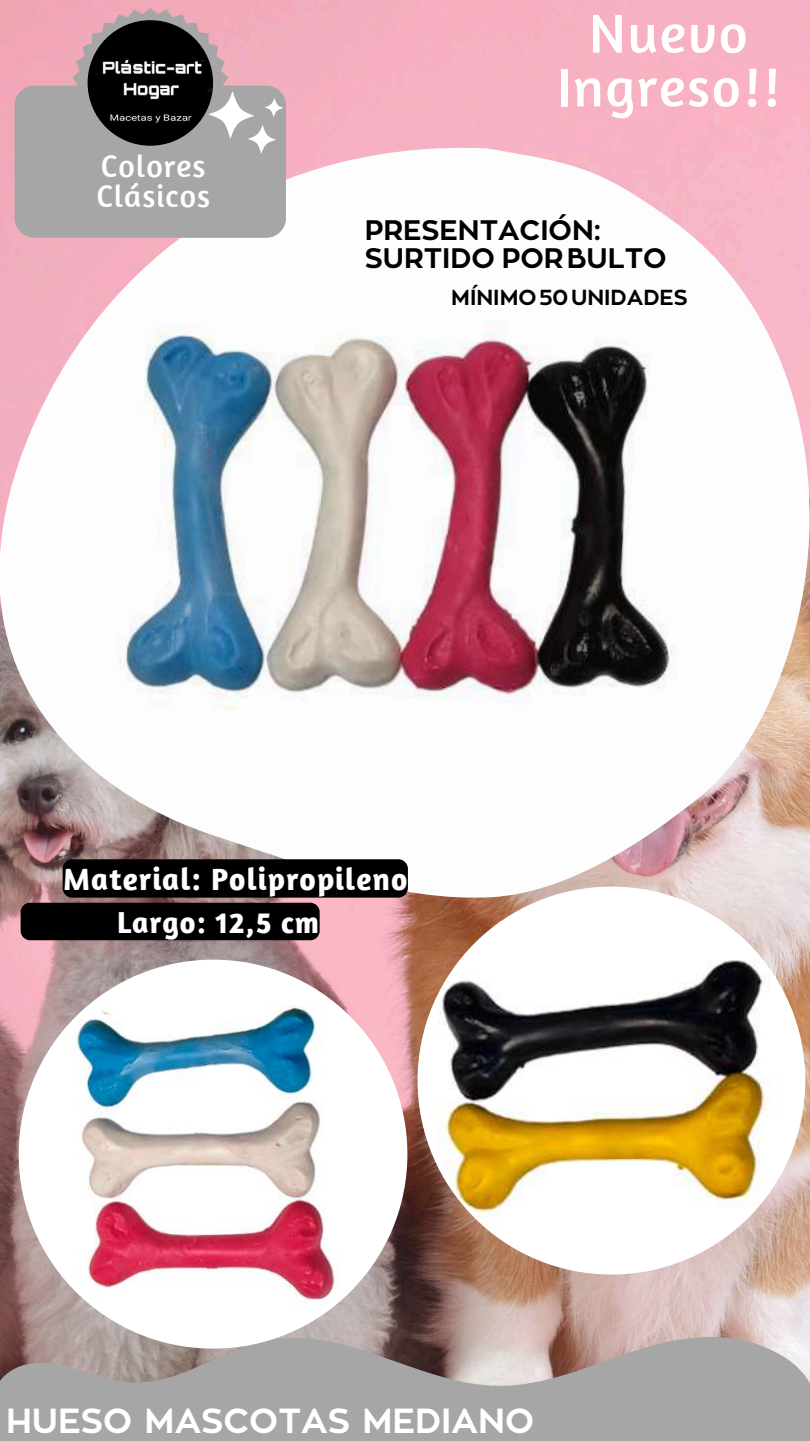
<style>
.page{position:relative;width:810px;height:1441px;background:#fff}
.page>*{position:absolute;margin:0;border:0;box-sizing:border-box;transform-origin:0 0}
.t1{font:55.5px/53.6px "Amaranth";letter-spacing:.035em;color:#fff;text-align:center}
.t2{font:34.6px "RTL Corporative Bold";color:#fff}
.t3{font:31.7px/30.8px "Amaranth";letter-spacing:.035em;color:#fff}
.t4{font:700 31.4px "Amaranth";letter-spacing:.035em;color:#fff}
.t5{font:700 30.3px "Amaranth";letter-spacing:.035em;color:#fff}
.t6{font:28px/27.9px "RTL Corporative Bold";color:#000}
.t7{font:21.6px "RTL Corporative Bold";color:#000}
</style>
<div class="page">
<img style="left:0;top:0;width:810px;height:1336px">
<img style="left:0;top:138px;width:810px;height:764px">
<div style="left:15px;top:86px;width:271px;height:152px;background:#a6a6a6;border-radius:20px"></div>
<svg style="left:73px;top:8px;width:210px;height:146px"></svg>
<img style="left:88px;top:20px;width:125px;height:126px;border-radius:50%">
<svg style="left:0;top:1336px;width:810px;height:104px;fill:#a6a6a6"></svg>
<img style="left:19px;top:959px;width:388px;height:389px;border-radius:50%">
<img style="left:418px;top:886px;width:387px;height:388px;border-radius:50%">
<div style="left:63px;top:859px;width:345px;height:38px;background:#000;border-radius:10px"></div>
<div style="left:21px;top:902px;width:299px;height:38px;background:#000;border-radius:9px"></div>
<p class="t3" style="left:96px;top:149px;width:115px">Colores<br>Clásicos</p>
<h1 class="t1" style="left:557px;top:5px;width:224px">Nuevo<br>Ingreso!!</h1>
<p class="t6" style="left:365px;top:214px;width:303px">PRESENTACIÓN:<br>SURTIDO PORBULTO</p>
<p class="t7" style="left:451px;top:283px;width:238px">MÍNIMO50UNIDADES</p>
<p class="t4" style="left:63px;top:859px;width:346px">Material: Polipropileno</p>
<p class="t5" style="left:117px;top:903px;width:204px">Largo: 12,5 cm</p>
<p class="t2" style="left:6px;top:1396px;width:530px">HUESO MASCOTAS MEDIANO</p>
</div>
